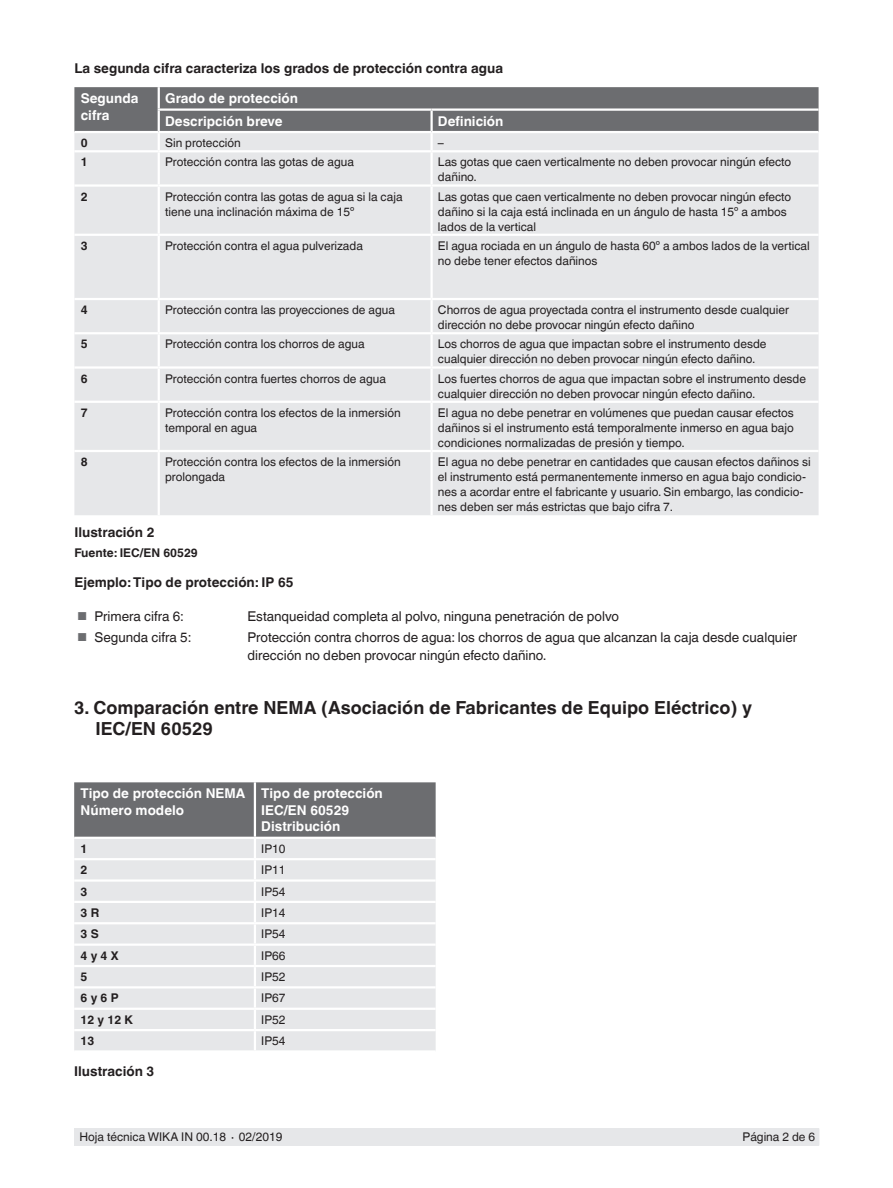
<style>
.page{position:relative;width:893px;height:1188px;background:#fff}
.page>*{position:absolute;margin:0;border:0;box-sizing:border-box;transform-origin:0 0}
.t1{font:700 18px/21px "Helvetica World";color:#231f20}
.t2{font:13.5px/18px "Helvetica World";color:#231f20}
.t3{font:700 13.5px/16.5px "Helvetica World";color:#fff}
.t4{font:700 13.5px "Helvetica World";color:#231f20}
.t5{font:12px/15px "Helvetica World";color:#231f20}
.t6{font:700 12px "Helvetica World";color:#231f20}
.s1{font-size:11.55px;color:#6c6d70}
</style>
<div class="page">
<div style="left:75px;top:1128px;width:744px;height:17px;background:#e6e7e9"></div>
<div style="left:74px;top:924px;width:362px;height:126px;background:#e6e7e9"></div>
<svg style="left:74px;top:782px;width:362px;height:140px;background:#b8b9bb"></svg>
<hr style="left:254px;top:924px;width:2px;height:20px;background:#fff">
<hr style="left:74px;top:944px;width:181px;height:2px;background:#fff">
<hr style="left:255px;top:944px;width:181px;height:2px;background:#fff">
<hr style="left:74px;top:965px;width:181px;height:2px;background:#fff">
<hr style="left:255px;top:965px;width:181px;height:2px;background:#fff">
<hr style="left:74px;top:986px;width:181px;height:3px;background:#fff">
<hr style="left:255px;top:986px;width:181px;height:3px;background:#fff">
<hr style="left:74px;top:1008px;width:181px;height:2px;background:#fff">
<hr style="left:255px;top:1008px;width:181px;height:2px;background:#fff">
<hr style="left:74px;top:1029px;width:181px;height:2px;background:#fff">
<hr style="left:255px;top:1029px;width:181px;height:2px;background:#fff">
<svg style="left:254px;top:946px;width:2px;height:104px"></svg>
<div style="left:74px;top:152px;width:745px;height:363px;background:#e6e7e9"></div>
<svg style="left:74px;top:87px;width:745px;height:63px;background:#97989a"></svg>
<hr style="left:430px;top:133px;width:3px;height:17px;background:#fff">
<hr style="left:158px;top:152px;width:2px;height:32px;background:#fff">
<hr style="left:430px;top:152px;width:3px;height:32px;background:#fff">
<hr style="left:74px;top:184px;width:85px;height:3px;background:#fff">
<hr style="left:159px;top:184px;width:273px;height:3px;background:#fff">
<hr style="left:158px;top:187px;width:2px;height:47px;background:#fff">
<hr style="left:432px;top:184px;width:387px;height:3px;background:#fff">
<hr style="left:430px;top:187px;width:3px;height:47px;background:#fff">
<hr style="left:74px;top:234px;width:85px;height:2px;background:#fff">
<hr style="left:159px;top:234px;width:273px;height:2px;background:#fff">
<hr style="left:158px;top:236px;width:2px;height:62px;background:#fff">
<hr style="left:432px;top:234px;width:387px;height:2px;background:#fff">
<hr style="left:430px;top:236px;width:3px;height:62px;background:#fff">
<hr style="left:74px;top:298px;width:85px;height:2px;background:#fff">
<hr style="left:159px;top:298px;width:273px;height:2px;background:#fff">
<hr style="left:158px;top:300px;width:2px;height:32px;background:#fff">
<hr style="left:432px;top:298px;width:387px;height:2px;background:#fff">
<hr style="left:430px;top:300px;width:3px;height:32px;background:#fff">
<hr style="left:74px;top:332px;width:85px;height:2px;background:#fff">
<hr style="left:159px;top:332px;width:273px;height:2px;background:#fff">
<hr style="left:158px;top:334px;width:2px;height:32px;background:#fff">
<hr style="left:432px;top:332px;width:387px;height:2px;background:#fff">
<hr style="left:430px;top:334px;width:3px;height:32px;background:#fff">
<hr style="left:74px;top:366px;width:85px;height:3px;background:#fff">
<hr style="left:159px;top:366px;width:273px;height:3px;background:#fff">
<hr style="left:158px;top:369px;width:2px;height:32px;background:#fff">
<hr style="left:432px;top:366px;width:387px;height:3px;background:#fff">
<hr style="left:430px;top:369px;width:3px;height:32px;background:#fff">
<hr style="left:74px;top:401px;width:85px;height:2px;background:#fff">
<hr style="left:159px;top:401px;width:273px;height:2px;background:#fff">
<hr style="left:158px;top:403px;width:2px;height:47px;background:#fff">
<hr style="left:432px;top:401px;width:387px;height:2px;background:#fff">
<hr style="left:430px;top:403px;width:3px;height:47px;background:#fff">
<hr style="left:74px;top:450px;width:85px;height:2px;background:#fff">
<hr style="left:159px;top:450px;width:273px;height:2px;background:#fff">
<hr style="left:158px;top:452px;width:2px;height:63px;background:#fff">
<hr style="left:432px;top:450px;width:387px;height:2px;background:#fff">
<hr style="left:430px;top:452px;width:3px;height:63px;background:#fff">
<p class="t4" style="left:74px;top:61px;width:430px">La segunda cifra caracteriza los grados de protección contra agua</p>
<p class="t3" style="left:81px;top:90px;width:59px">Segunda cifra</p>
<p class="t3" style="left:165px;top:87px;width:134px;line-height:22.5px">Grado de protección<br>Descripción breve</p>
<p class="t3" style="left:438px;top:113px;width:67px">Definición</p>
<p class="t6" style="left:81px;top:136px;width:8px">0</p>
<p class="t5" style="left:165px;top:135px;width:77px">Sin protección</p>
<p class="t5" style="left:438px;top:135px;width:7px">–</p>
<p class="t6" style="left:81px;top:155px;width:8px">1</p>
<p class="t5" style="left:165px;top:155px;width:190px">Protección contra las gotas de agua</p>
<p class="t5" style="left:438px;top:155px;width:355px">Las gotas que caen verticalmente no deben provocar ningún efecto dañino.</p>
<p class="t6" style="left:81px;top:189px;width:8px">2</p>
<p class="t5" style="left:165px;top:189px;width:239px">Protección contra las gotas de agua si la caja tiene una inclinación máxima de 15º</p>
<p class="t5" style="left:438px;top:189px;width:355px">Las gotas que caen verticalmente no deben provocar ningún efecto dañino si la caja está inclinada en un ángulo de hasta 15º a ambos lados de la vertical</p>
<p class="t6" style="left:81px;top:239px;width:8px">3</p>
<p class="t5" style="left:165px;top:238px;width:199px">Protección contra el agua pulverizada</p>
<p class="t5" style="left:438px;top:238px;width:373px">El agua rociada en un ángulo de hasta 60º a ambos lados de la vertical no debe tener efectos dañinos</p>
<p class="t6" style="left:81px;top:303px;width:8px">4</p>
<p class="t5" style="left:165px;top:302px;width:231px">Protección contra las proyecciones de agua</p>
<p class="t5" style="left:438px;top:302px;width:352px">Chorros de agua proyectada contra el instrumento desde cualquier dirección no debe provocar ningún efecto dañino</p>
<p class="t6" style="left:81px;top:337px;width:8px">5</p>
<p class="t5" style="left:165px;top:337px;width:201px">Protección contra los chorros de agua</p>
<p class="t5" style="left:438px;top:337px;width:330px">Los chorros de agua que impactan sobre el instrumento desde cualquier dirección no deben provocar ningún efecto dañino.</p>
<p class="t6" style="left:81px;top:371px;width:8px">6</p>
<p class="t5" style="left:165px;top:371px;width:222px">Protección contra fuertes chorros de agua</p>
<p class="t5" style="left:438px;top:371px;width:370px">Los fuertes chorros de agua que impactan sobre el instrumento desde cualquier dirección no deben provocar ningún efecto dañino.</p>
<p class="t6" style="left:81px;top:406px;width:8px">7</p>
<p class="t5" style="left:165px;top:405px;width:237px">Protección contra los efectos de la inmersión temporal en agua</p>
<p class="t5" style="left:438px;top:405px;width:357px;text-align:justify">El agua no debe penetrar en volúmenes que puedan causar efectos dañinos si el instrumento está temporalmente inmerso en agua bajo condiciones normalizadas de presión y tiempo.</p>
<p class="t6" style="left:81px;top:455px;width:8px">8</p>
<p class="t5" style="left:165px;top:454px;width:237px">Protección contra los efectos de la inmersión prolongada</p>
<p class="t5" style="left:438px;top:454px;width:374px">El agua no debe penetrar en cantidades que causan efectos dañinos si el instrumento está permanentemente inmerso en agua bajo condicio&shy;nes a acordar entre el fabricante y usuario. Sin embargo, las condicio&shy;nes deben ser más estrictas que bajo cifra 7.</p>
<p class="t4" style="left:74px;top:525px;width:82px">Ilustración 2</p>
<p class="t6" style="left:74px;top:546px;width:125px">Fuente: IEC/EN 60529</p>
<p class="t4" style="left:74px;top:574px;width:221px">Ejemplo: Tipo de protección: IP 65</p>
<p class="t2" style="left:77px;top:607px;width:108px"><span class="s1">■</span> Primera cifra 6:</p>
<p class="t2" style="left:247px;top:607px;width:373px">Estanqueidad completa al polvo, ninguna penetración de polvo</p>
<p class="t2" style="left:77px;top:629px;width:116px"><span class="s1">■</span> Segunda cifra 5:</p>
<p class="t2" style="left:247px;top:629px;width:551px">Protección contra chorros de agua: los chorros de agua que alcanzan la caja desde cualquier dirección no deben provocar ningún efecto dañino.</p>
<h1 class="t1" style="left:95px;top:698px;width:658px;text-indent:-21px">3. Comparación entre NEMA (Asociación de Fabricantes de Equipo Eléctrico) y<br>IEC/EN 60529</h1>
<p class="t3" style="left:81px;top:786px;width:166px">Tipo de protección NEMA<br>Número modelo</p>
<p class="t3" style="left:261px;top:786px;width:123px">Tipo de protección<br>IEC/EN 60529<br>Distribución</p>
<p class="t6" style="left:81px;top:842px;width:8px">1</p>
<p class="t5" style="left:261px;top:841px;width:26px">IP10</p>
<p class="t6" style="left:81px;top:863px;width:8px">2</p>
<p class="t5" style="left:261px;top:863px;width:26px">IP11</p>
<p class="t6" style="left:81px;top:884px;width:8px">3</p>
<p class="t5" style="left:261px;top:884px;width:26px">IP54</p>
<p class="t6" style="left:81px;top:906px;width:20px">3 R</p>
<p class="t5" style="left:261px;top:905px;width:26px">IP14</p>
<p class="t6" style="left:81px;top:927px;width:20px">3 S</p>
<p class="t5" style="left:261px;top:927px;width:26px">IP54</p>
<p class="t6" style="left:81px;top:948px;width:40px">4 y 4 X</p>
<p class="t5" style="left:261px;top:948px;width:26px">IP66</p>
<p class="t6" style="left:81px;top:970px;width:8px">5</p>
<p class="t5" style="left:261px;top:969px;width:26px">IP52</p>
<p class="t6" style="left:81px;top:991px;width:40px">6 y 6 P</p>
<p class="t5" style="left:261px;top:991px;width:26px">IP67</p>
<p class="t6" style="left:81px;top:1013px;width:54px">12 y 12 K</p>
<p class="t5" style="left:261px;top:1012px;width:26px">IP52</p>
<p class="t6" style="left:81px;top:1034px;width:15px">13</p>
<p class="t5" style="left:261px;top:1034px;width:26px">IP54</p>
<p class="t4" style="left:74px;top:1064px;width:82px">Ilustración 3</p>
<p class="t5" style="left:80px;top:1130px;width:204px">Hoja técnica WIKA IN 00.18 ∙ 02/2019</p>
<p class="t5" style="left:743px;top:1130px;width:74px">Página 2 de 6</p>
</div>
